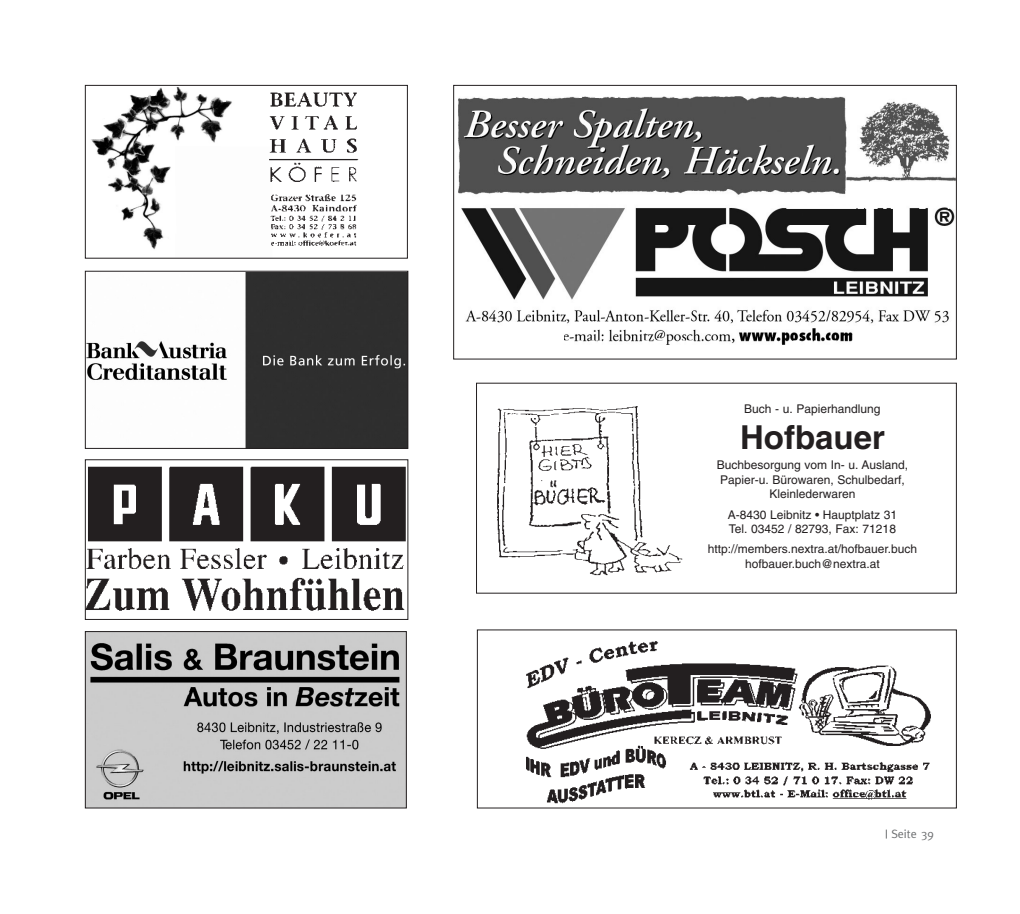
<style>
.page{position:relative;width:1020px;height:914px;background:#fff}
.page>*{position:absolute;margin:0;border:0;box-sizing:border-box;transform-origin:0 0}
.t1{font:700 33px "Helvetica";color:#231f20}
.t2{font:12px/14.4px "Helvetica";color:#231f20;text-align:center}
.t3{font:12px "Meta";color:#6d6f71}
</style>
<div class="page">
<img style="left:87px;top:633px;width:318px;height:173px">
<div style="left:85px;top:631px;width:322px;height:177px;border:1px solid #231f20"></div>
<img style="left:526px;top:641px;width:404px;height:163px">
<img style="left:475px;top:96px;width:480px;height:249px">
<div style="left:453px;top:85px;width:504px;height:274px;border:1px solid #231f20"></div>
<img style="left:87px;top:466px;width:319px;height:145px">
<div style="left:85px;top:459px;width:323px;height:160px;border:1px solid #231f20"></div>
<img style="left:87px;top:273px;width:319px;height:173px">
<div style="left:85px;top:271px;width:323px;height:177px;border:1px solid #231f20"></div>
<img style="left:497px;top:406px;width:186px;height:170px">
<div style="left:476px;top:383px;width:481px;height:210px;border:1px solid #231f20"></div>
<img style="left:91px;top:87px;width:141px;height:163px">
<div style="left:85px;top:85px;width:323px;height:173px;border:1px solid #231f20"></div>
<img style="left:269px;top:92px;width:90px;height:154px">
<p class="t2" style="left:744px;top:403px;width:138px">Buch - u. Papierhandlung</p>
<h1 class="t1" style="left:740px;top:425px;width:146px">Hofbauer</h1>
<p class="t2" style="left:717px;top:459px;width:193px">Buchbesorgung vom In- u. Ausland,<br>Papier-u. Bürowaren, Schulbedarf,<br>Kleinlederwaren</p>
<p class="t2" style="left:728px;top:508px;width:171px;text-align:left">A-8430 Leibnitz • Hauptplatz 31<br>Tel. 03452 / 82793, Fax: 71218</p>
<p class="t2" style="left:708px;top:543px;width:211px">http://members.nextra.at/hofbauer.buch hofbauer.buch@nextra.at</p>
<p class="t3" style="left:891px;top:829px;width:44px">Seite 39</p>
</div>
